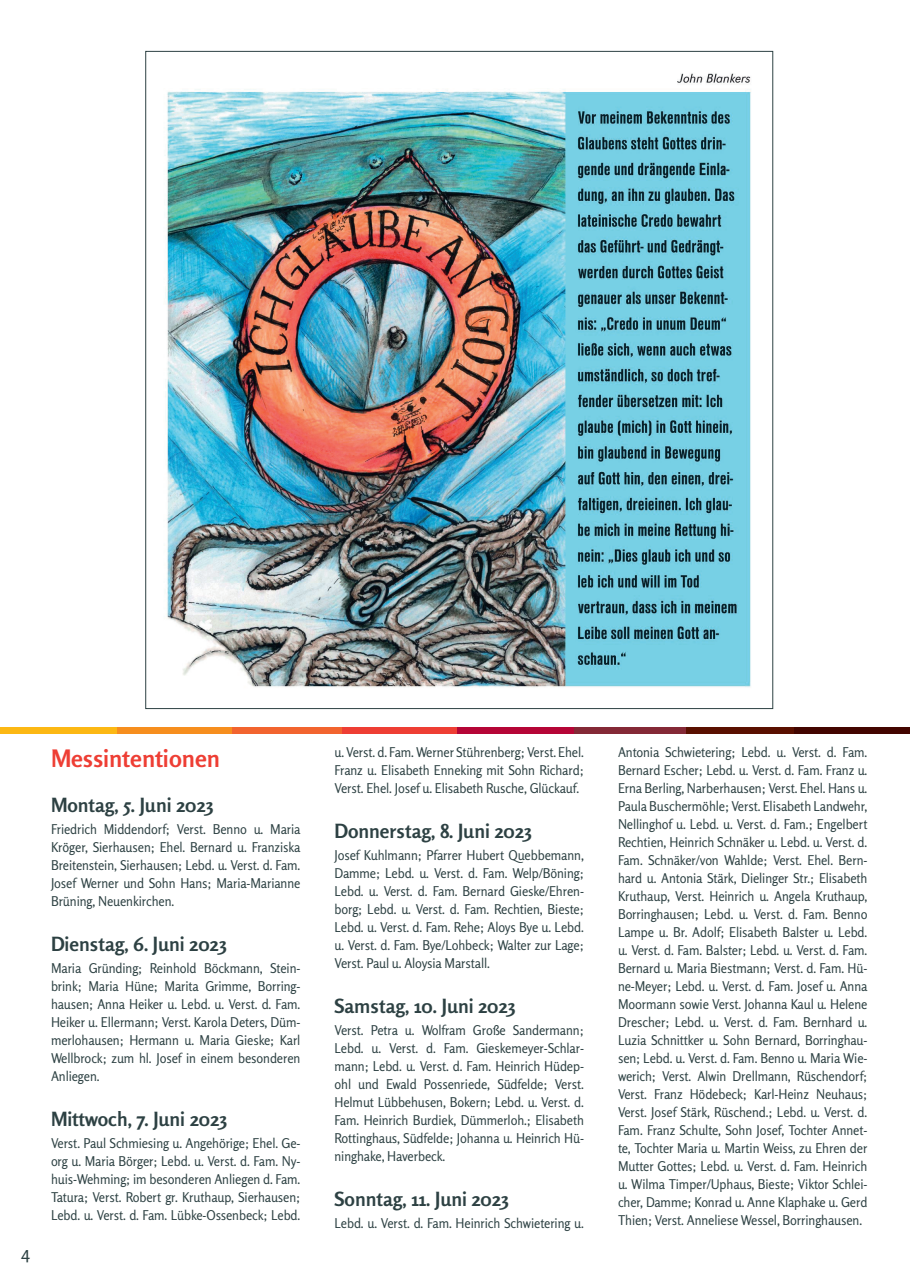
<style>
.page{position:relative;width:910px;height:1280px;background:#fff}
.page>*{position:absolute;margin:0;border:0;box-sizing:border-box;transform-origin:0 0}
.t1{font:700 24px "Rosario";color:#ee3e34}
.t2{font:700 19.5px "Rosario";color:#2d4143}
.t3{font:18px "Rosario";color:#2d4143}
.t4{font:13.5px/18px "Rosario";letter-spacing:-.01em;color:#2d4143;text-align:justify;scale:.94 1}
</style>
<div class="page">
<div style="left:336px;top:727px;width:121px;height:6px;background:#ee3e34"></div>
<div style="left:226px;top:727px;width:116px;height:6px;background:#f2642f"></div>
<div style="left:112px;top:727px;width:120px;height:6px;background:#f68e1e"></div>
<div style="left:0;top:727px;width:116px;height:6px;background:#fcb814"></div>
<div style="left:567px;top:727px;width:122px;height:6px;background:#842936"></div>
<div style="left:457px;top:727px;width:116px;height:6px;background:#b50536"></div>
<div style="left:686px;top:727px;width:116px;height:6px;background:#5a1000"></div>
<div style="left:794px;top:727px;width:116px;height:6px;background:#430500"></div>
<img style="left:165px;top:73px;width:586px;height:615px">
<h3 class="t3" style="left:21px;top:1242px;width:10px">4</h3>
<h1 class="t1" style="left:51px;top:744px;width:170px">Messintentionen</h1>
<h2 class="t2" style="left:51px;top:793px;width:164px">Montag, 5. Juni 2023</h2>
<p class="t4" style="left:51px;top:820px;width:267px">Friedrich Middendorf; Verst. Benno u. Maria Kröger, Sierhausen; Ehel. Bernard u. Franziska Breitenstein, Sierhausen; Lebd. u. Verst. d. Fam.<br>Josef Werner und Sohn Hans; Maria-Marianne Brüning, Neuenkirchen.</p>
<h2 class="t2" style="left:51px;top:932px;width:177px">Dienstag, 6. Juni 2023</h2>
<p class="t4" style="left:51px;top:959px;width:267px">Maria Gründing; Reinhold Böckmann, Stein&shy;brink; Maria Hüne; Marita Grimme, Borring&shy;hausen; Anna Heiker u. Lebd. u. Verst. d. Fam.<br>Heiker u. Ellermann; Verst. Karola Deters, Düm&shy;merlohausen; Hermann u. Maria Gieske; Karl Wellbrock; zum hl. Josef in einem besonderen Anliegen.</p>
<h2 class="t2" style="left:51px;top:1107px;width:178px">Mittwoch, 7. Juni 2023</h2>
<p class="t4" style="left:51px;top:1134px;width:267px">Verst. Paul Schmiesing u. Angehörige; Ehel. Ge&shy;org u. Maria Börger; Lebd. u. Verst. d. Fam. Ny&shy;huis-Wehming; im besonderen Anliegen d. Fam.<br>Tatura; Verst. Robert gr. Kruthaup, Sierhausen; Lebd. u. Verst. d. Fam. Lübke-Ossenbeck; Lebd.</p>
<p class="t4" style="left:334px;top:743px;width:267px">u. Verst. d. Fam. Werner Stührenberg; Verst. Ehel.<br>Franz u. Elisabeth Enneking mit Sohn Richard; Verst. Ehel. Josef u. Elisabeth Rusche, Glückauf.</p>
<h2 class="t2" style="left:334px;top:819px;width:199px">Donnerstag, 8. Juni 2023</h2>
<p class="t4" style="left:334px;top:846px;width:267px">Josef Kuhlmann; Pfarrer Hubert Quebbemann, Damme; Lebd. u. Verst. d. Fam. Welp/Böning; Lebd. u. Verst. d. Fam. Bernard Gieske/Ehren&shy;borg; Lebd. u. Verst. d. Fam. Rechtien, Bieste; Lebd. u. Verst. d. Fam. Rehe; Aloys Bye u. Lebd. u. Verst. d. Fam. Bye/Lohbeck; Walter zur Lage; Verst. Paul u. Aloysia Marstall.</p>
<h2 class="t2" style="left:334px;top:994px;width:182px">Samstag, 10. Juni 2023</h2>
<p class="t4" style="left:334px;top:1021px;width:267px">Verst. Petra u. Wolfram Große Sandermann; Lebd. u. Verst. d. Fam. Gieskemeyer-Schlar&shy;mann; Lebd. u. Verst. d. Fam. Heinrich Hüdep&shy;ohl und Ewald Possenriede, Südfelde; Verst.<br>Helmut Lübbehusen, Bokern; Lebd. u. Verst. d.<br>Fam. Heinrich Burdiek, Dümmerloh.; Elisabeth Rottinghaus, Südfelde; Johanna u. Heinrich Hü&shy;ninghake, Haverbeck.</p>
<h2 class="t2" style="left:334px;top:1186px;width:176px">Sonntag, 11. Juni 2023</h2>
<p class="t4" style="left:334px;top:1214px;width:267px">Lebd. u. Verst. d. Fam. Heinrich Schwietering u.</p>
<p class="t4" style="left:618px;top:743px;width:267px">Antonia Schwietering; Lebd. u. Verst. d. Fam.<br>Bernard Escher; Lebd. u. Verst. d. Fam. Franz u.<br>Erna Berling, Narberhausen; Verst. Ehel. Hans u.<br>Paula Buschermöhle; Verst. Elisabeth Landwehr, Nellinghof u. Lebd. u. Verst. d. Fam.; Engelbert Rechtien, Heinrich Schnäker u. Lebd. u. Verst. d.<br>Fam. Schnäker/von Wahlde; Verst. Ehel. Bern&shy;hard u. Antonia Stärk, Dielinger Str.; Elisabeth Kruthaup, Verst. Heinrich u. Angela Kruthaup, Borringhausen; Lebd. u. Verst. d. Fam. Benno Lampe u. Br. Adolf; Elisabeth Balster u. Lebd. u. Verst. d. Fam. Balster; Lebd. u. Verst. d. Fam.<br>Bernard u. Maria Biestmann; Verst. d. Fam. Hü&shy;ne-Meyer; Lebd. u. Verst. d. Fam. Josef u. Anna Moormann sowie Verst. Johanna Kaul u. Helene Drescher; Lebd. u. Verst. d. Fam. Bernhard u.<br>Luzia Schnittker u. Sohn Bernard, Borringhau&shy;sen; Lebd. u. Verst. d. Fam. Benno u. Maria Wie&shy;werich; Verst. Alwin Drellmann, Rüschendorf; Verst. Franz Hödebeck; Karl-Heinz Neuhaus; Verst. Josef Stärk, Rüschend.; Lebd. u. Verst. d.<br>Fam. Franz Schulte, Sohn Josef, Tochter Annet&shy;te, Tochter Maria u. Martin Weiss, zu Ehren der Mutter Gottes; Lebd. u. Verst. d. Fam. Heinrich u. Wilma Timper/Uphaus, Bieste; Viktor Schlei&shy;cher, Damme; Konrad u. Anne Klaphake u. Gerd Thien; Verst. Anneliese Wessel, Borringhausen.</p>
</div>
